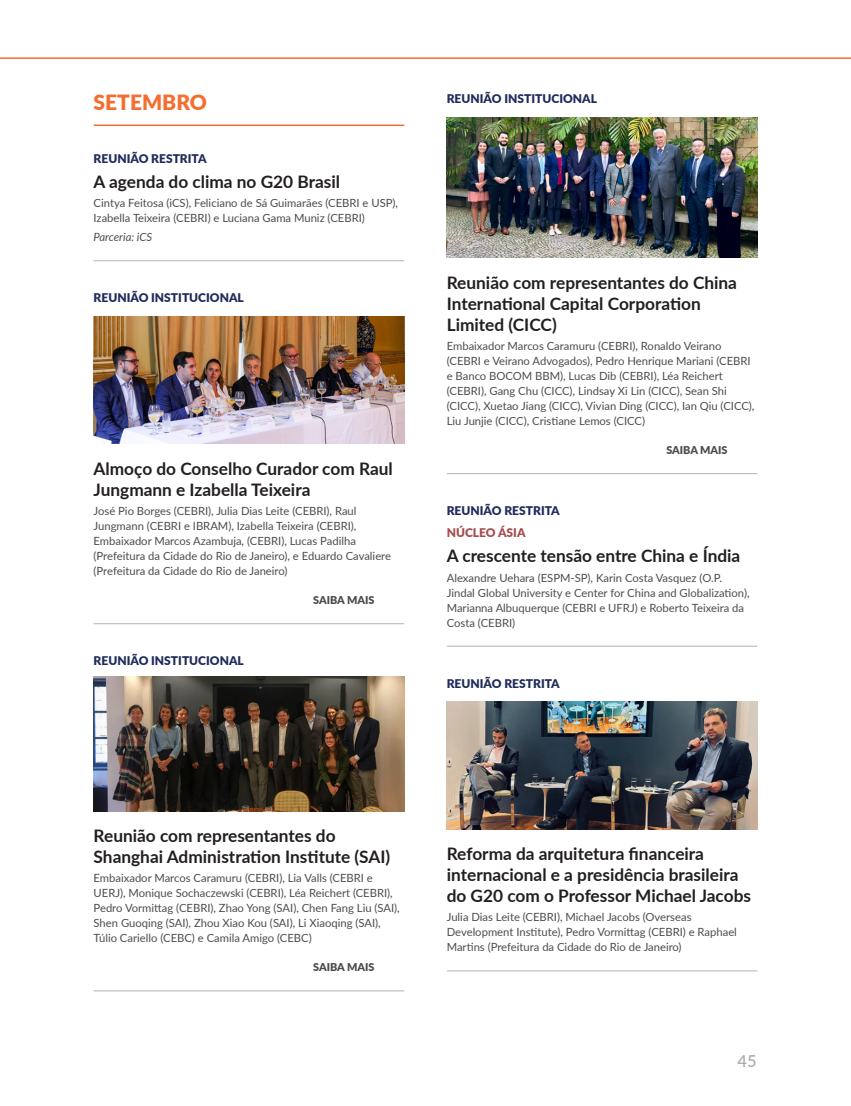
<style>
.page{position:relative;width:851px;height:1106px;background:#fff}
.page>*{position:absolute;margin:0;border:0;box-sizing:border-box;transform-origin:0 0}
.Eventos_-_mês{font:900 21px "Lato";color:#f36e31}
.Eventos_-_seção{font:700 17.25px/21px "Lato";color:#231f20}
.Eventos_-_Título{font:700 17.25px "Lato";color:#231f20}
.t1{font:500 16.5px "Lato";color:#a8a9ad}
.Eventos_-_Participan{font:900 12px "Lato";color:#202b5b}
.Eventos_-_seção-2{font:900 12px "Lato";color:#202b5b}
.Eventos_-_Infos{font:900 12px "Lato";color:#202b5b}
.Eventos_-_seção-3{font:900 12px "Lato";color:#a64d50}
.Eventos_-_Participan-2{font:11.25px/15px "Lato";color:#4b4c4d}
.Eventos_-_Infos-2{font:italic 11.25px "Lato";color:#4b4c4d}
.t2{font:900 10.8px "Lato";color:#4b4c4d}
</style>
<div class="page">
<hr style="left:0;top:57px;width:850px;height:2px;background:#f36e31">
<hr style="left:94px;top:124px;width:310px;height:2px;background:#f36e31">
<hr style="left:94px;top:260px;width:310px;height:1px;background:#b2b3b7">
<hr style="left:94px;top:623px;width:310px;height:1px;background:#b2b3b7">
<hr style="left:94px;top:990px;width:310px;height:1px;background:#b2b3b7">
<img style="left:94px;top:316px;width:310px;height:128px">
<img style="left:94px;top:676px;width:310px;height:135px">
<hr style="left:446px;top:473px;width:311px;height:1px;background:#b2b3b7">
<hr style="left:446px;top:646px;width:311px;height:1px;background:#b2b3b7">
<hr style="left:446px;top:970px;width:311px;height:1px;background:#b2b3b7">
<img style="left:446px;top:117px;width:311px;height:141px">
<img style="left:446px;top:702px;width:311px;height:127px">
<p class="Eventos_-_mês" style="left:94px;top:87px;width:115px">SETEMBRO</p>
<p class="Eventos_-_seção-2" style="left:94px;top:149px;width:114px">REUNIÃO RESTRITA</p>
<p class="Eventos_-_Título" style="left:94px;top:169px;width:248px">A agenda do clima no G20 Brasil</p>
<p class="Eventos_-_Participan-2" style="left:94px;top:195px;width:306px">Cintya Feitosa (iCS), Feliciano de Sá Guimarães (CEBRI e USP),<br>Izabella Teixeira (CEBRI) e Luciana Gama Muniz (CEBRI)</p>
<p class="Eventos_-_Infos-2" style="left:94px;top:229px;width:60px">Parceria: iCS</p>
<p class="Eventos_-_Participan" style="left:94px;top:289px;width:152px">REUNIÃO INSTITUCIONAL</p>
<p class="Eventos_-_seção" style="left:94px;top:457px;width:300px">Almoço do Conselho Curador com Raul<br>Jungmann e Izabella Teixeira</p>
<p class="Eventos_-_Participan-2" style="left:94px;top:503px;width:299px">José Pio Borges (CEBRI), Julia Dias Leite (CEBRI), Raul Jungmann (CEBRI e IBRAM), Izabella Teixeira (CEBRI), Embaixador Marcos Azambuja, (CEBRI), Lucas Padilha (Prefeitura da Cidade do Rio de Janeiro), e Eduardo Cavaliere (Prefeitura da Cidade do Rio de Janeiro)</p>
<p class="t2" style="left:313px;top:592px;width:63px">SAIBA MAIS</p>
<p class="Eventos_-_Participan" style="left:94px;top:651px;width:152px">REUNIÃO INSTITUCIONAL</p>
<p class="Eventos_-_seção-2" style="left:446px;top:90px;width:152px">REUNIÃO INSTITUCIONAL</p>
<p class="Eventos_-_seção" style="left:446px;top:271px;width:292px">Reunião com representantes do China<br>International Capital Corporation<br>Limited (CICC)</p>
<p class="Eventos_-_Participan-2" style="left:446px;top:338px;width:309px">Embaixador Marcos Caramuru (CEBRI), Ronaldo Veirano (CEBRI e Veirano Advogados), Pedro Henrique Mariani (CEBRI e Banco BOCOM BBM), Lucas Dib (CEBRI), Léa Reichert (CEBRI), Gang Chu (CICC), Lindsay Xi Lin (CICC), Sean Shi (CICC), Xuetao Jiang (CICC), Vivian Ding (CICC), Ian Qiu (CICC), Liu Junjie (CICC), Cristiane Lemos (CICC)</p>
<p class="t2" style="left:666px;top:442px;width:63px">SAIBA MAIS</p>
<p class="Eventos_-_Infos" style="left:446px;top:501px;width:114px">REUNIÃO RESTRITA</p>
<p class="Eventos_-_seção-3" style="left:446px;top:524px;width:80px">NÚCLEO ÁSIA</p>
<p class="Eventos_-_Título" style="left:446px;top:543px;width:295px">A crescente tensão entre China e Índia</p>
<p class="Eventos_-_Participan-2" style="left:446px;top:569px;width:304px">Alexandre Uehara (ESPM-SP), Karin Costa Vasquez (O.P.<br>Jindal Global University e Center for China and Globalization), Marianna Albuquerque (CEBRI e UFRJ) e Roberto Teixeira da Costa (CEBRI)</p>
<p class="Eventos_-_Participan" style="left:446px;top:674px;width:114px">REUNIÃO RESTRITA</p>
<p class="Eventos_-_seção" style="left:94px;top:824px;width:298px">Reunião com representantes do<br>Shanghai Administration Institute (SAI)</p>
<p class="Eventos_-_Participan-2" style="left:94px;top:870px;width:308px">Embaixador Marcos Caramuru (CEBRI), Lia Valls (CEBRI e UERJ), Monique Sochaczewski (CEBRI), Léa Reichert (CEBRI), Pedro Vormittag (CEBRI), Zhao Yong (SAI), Chen Fang Liu (SAI), Shen Guoqing (SAI), Zhou Xiao Kou (SAI), Li Xiaoqing (SAI), Túlio Cariello (CEBC) e Camila Amigo (CEBC)</p>
<p class="t2" style="left:313px;top:959px;width:63px">SAIBA MAIS</p>
<p class="Eventos_-_seção" style="left:446px;top:842px;width:306px">Reforma da arquitetura financeira internacional e a presidência brasileira do G20 com o Professor Michael Jacobs</p>
<p class="Eventos_-_Participan-2" style="left:446px;top:909px;width:291px">Julia Dias Leite (CEBRI), Michael Jacobs (Overseas<br>Development Institute), Pedro Vormittag (CEBRI) e Raphael<br>Martins (Prefeitura da Cidade do Rio de Janeiro)</p>
<h3 class="t1" style="left:737px;top:1049px;width:21px">45</h3>
</div>
